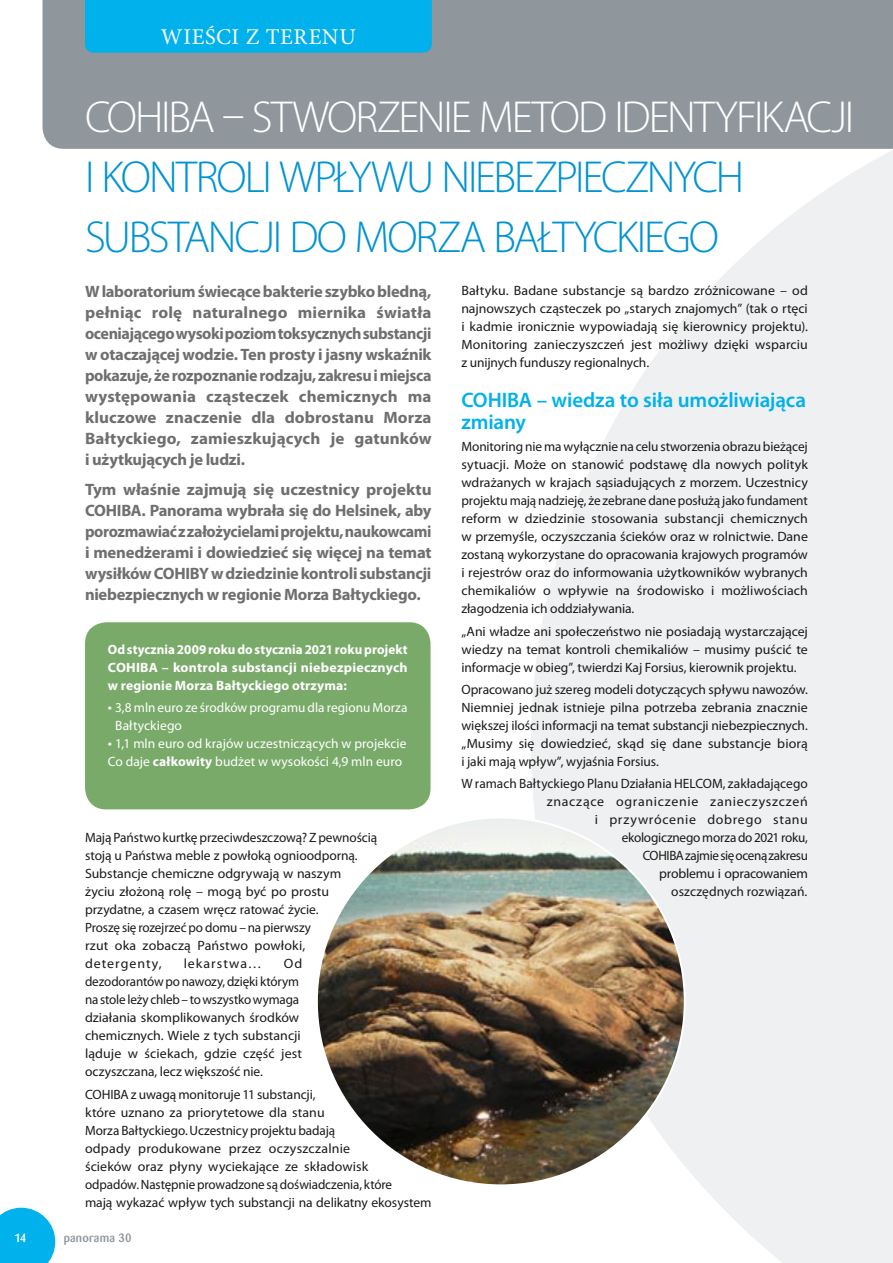
<style>
.page{position:relative;width:893px;height:1263px;background:#fff}
.page>*{position:absolute;margin:0;border:0;box-sizing:border-box;transform-origin:0 0}
.t1{font:300 45px/60px "Myriad Pro";letter-spacing:-.05em;color:#0093d2}
.t2{font:300 45px "Myriad Pro";letter-spacing:-.045em;color:#fff}
.t3{font:22.5px "Minion Pro";letter-spacing:.03em;color:#fff}
.t4{font:600 21px/22.5px "Myriad Pro";letter-spacing:-.005em;color:#00b1eb}
.t5{font:700 16.5px/21px "Myriad Pro";letter-spacing:-.015em;color:#6f6f6f;text-align:justify}
.t6{font:13.5px/18px "Myriad Pro";color:#1a1a18;text-align:justify}
.t7{font:13.5px/18px "Myriad Pro";letter-spacing:.005em;color:#fff}
.t8{font:700 13.5px/18px "Myriad Pro";letter-spacing:.015em;color:#fff;text-align:justify}
.t9{font:13.5px "Myriad Pro";letter-spacing:.075em;color:#1a1a18}
.t10{font:500 12px "Barmeno";letter-spacing:.02em;color:#8f979c}
.t11{font:500 12px "Barmeno";color:#fff}
.s1{font-size:15px}
.s2{font-weight:700}
</style>
<div class="page">
<svg style="left:531px;top:150px;width:362px;height:1113px;fill:#eef0f1"></svg>
<div style="left:43px;top:0;width:849px;height:149px;background:#8f979c"></div>
<svg style="left:892px;top:0;width:1px;height:149px"></svg>
<svg style="left:0;top:1208px;width:55px;height:55px"></svg>
<div style="left:85px;top:0;width:347px;height:52px;background:#00b1eb"></div>
<div style="left:85px;top:622px;width:346px;height:187px;background:#7aaa6a;border-radius:21px"></div>
<img style="left:317px;top:817px;width:368px;height:368px;border-radius:184px">
<h2 class="t3" style="left:161px;top:22px;width:197px">WIEŚCI Z TERENU</h2>
<h2 class="t3" style="left:146px;top:22px;width:74px">!!! CHAPTER</h2>
<h2 class="t3" style="left:283px;top:22px;width:89px">TITLE !!!</h2>
<h1 class="t2" style="left:85px;top:92px;width:771px">COHI BA – STWORZENIE METOD IDENTYFIKACJI</h1>
<h1 class="t1" style="left:85px;top:147px;width:653px">I KONTROLI WPŁYWU NIEBEZPIECZNYCH<br>SUBS</h1>
<h1 class="t1" style="left:168px;top:207px;width:552px">TANCJI DO MORZA BAŁTYCKIEGO</h1>
<p class="t5" style="left:85px;top:281px;width:348px">W laboratorium świecące bakterie szybko bledną, pełniąc rolę naturalnego miernika światła oceniającego wysoki poziom toksycznych substancji w otaczającej wodzie. Ten prosty i jasny wskaźnik pokazuje, że rozpoznanie rodzaju, zakresu i miejsca występowania cząsteczek chemicznych ma kluczowe znaczenie dla dobrostanu Morza Bałtyckiego, zamieszkujących je gatunków i użytkujących je ludzi.</p>
<p class="t5" style="left:85px;top:478px;width:348px">Tym właśnie zajmują się uczestnicy projektu COHIBA. Panorama wybrała się do Helsinek, aby porozmawiać z założycielami projektu, naukowcami i menedżerami i dowiedzieć się więcej na temat wysiłków COHIBY w dziedzinie kontroli substancji niebezpiecznych w regionie Morza Bałtyckiego.</p>
<p class="t8" style="left:108px;top:640px;width:301px">Od stycznia 2009 roku do stycznia 2021 roku projekt COHIBA – kontrola substancji niebezpiecznych w regionie Morza Bałtyckiego otrzyma:</p>
<p class="t7" style="left:115px;top:698px;width:294px;text-indent:-7px"><span class="s1">•</span> 3,8 mln euro ze środków programu dla regionu Morza<br>Bałtyckiego</p>
<p class="t7" style="left:108px;top:734px;width:300px"><span class="s1">•</span> 1,1 mln euro od krajów uczestniczących w projekcie<br>Co daje <span class="s2">całkowity</span> budżet w wysokości 4,9 mln euro</p>
<p class="t6" style="left:85px;top:829px;width:294px;text-align:left">Mają Państwo kurtkę przeciwdeszczową? Z pewnością stoją u Państwa meble z powłoką ognioodporną.<br>Substancje chemiczne odgrywają w naszym<br>życiu złożoną rolę – mogą być po prostu przydatne, a czasem wręcz ratować życie.<br>Proszę się rozejrzeć po domu – na pierwszy<br>rzut oka zobaczą Państwo powłoki, detergenty,</p>
<p class="t6" style="left:85px;top:955px;width:219px;text-align:left;text-indent:199px">Od dezodorantów po nawozy, dzięki którym na stole leży chleb – to wszystko wymaga działania skomplikowanych środków chemicznych. Wiele z tych substancji ląduje w ściekach, gdzie część jest oczyszczana, lecz większość nie.</p>
<p class="t6" style="left:85px;top:1085px;width:348px;text-align:left">COHIBA z uwagą monitoruje 11 substancji,<br>które uznano za priorytetowe dla stanu<br>Morza Bałtyckiego. Uczestnicy projektu badają<br>odpady produkowane przez oczyszczalnie<br>ścieków oraz płyny wyciekające ze składowisk<br>odpadów. Następnie prowadzone są doświadczenia, które<br>mają wykazać wpływ tych substancji na delikatny ekosystem</p>
<p class="t9" style="left:184px;top:955px;width:80px">lekarstwa…</p>
<p class="t11" style="left:15px;top:1231px;width:13px">14</p>
<p class="t10" style="left:64px;top:1230px;width:69px">panorama 30</p>
<p class="t6" style="left:461px;top:281px;width:348px">Bałtyku. Badane substancje są bardzo zróżnicowane – od najnowszych cząsteczek po „starych znajomych” (tak o rtęci i kadmie ironicznie wypowiadają się kierownicy projektu).<br>Monitoring zanieczyszczeń jest możliwy dzięki wsparciu z unijnych funduszy regionalnych.</p>
<h3 class="t4" style="left:461px;top:388px;width:346px">COHIBA – wiedza to siła umożliwiająca zmiany</h3>
<p class="t6" style="left:461px;top:438px;width:348px">Monitoring nie ma wyłącznie na celu stworzenia obrazu bieżącej sytuacji. Może on stanowić podstawę dla nowych polityk wdrażanych w krajach sąsiadujących z morzem. Uczestnicy projektu mają nadzieję, że zebrane dane posłużą jako fundament reform w dziedzinie stosowania substancji chemicznych w przemyśle, oczyszczania ścieków oraz w rolnictwie. Dane zostaną wykorzystane do opracowania krajowych programów i rejestrów oraz do informowania użytkowników wybranych chemikaliów o wpływie na środowisko i możliwościach złagodzenia ich oddziaływania.</p>
<p class="t6" style="left:461px;top:622px;width:348px">„Ani władze ani społeczeństwo nie posiadają wystarczającej wiedzy na temat kontroli chemikaliów – musimy puścić te informacje w obieg”, twierdzi Kaj Forsius, kierownik projektu.</p>
<p class="t6" style="left:461px;top:680px;width:348px">Opracowano już szereg modeli dotyczących spływu nawozów.<br>Niemniej jednak istnieje pilna potrzeba zebrania znacznie większej ilości informacji na temat substancji niebezpiecznych. „Musimy się dowiedzieć, skąd się dane substancje biorą i jaki mają wpływ”, wyjaśnia Forsius.</p>
<p class="t6" style="left:461px;top:774px;width:348px;text-align:right">W ramach Bałtyckiego Planu Działania HELCOM, zakładającego znaczące ograniczenie zanieczyszczeń<br>i przywrócenie dobrego stanu<br>ekologicznego morza do 2021 roku,<br>COHIBA zajmie się oceną zakresu<br>problemu i opracowaniem<br>oszczędnych rozwiązań.</p>
</div>
